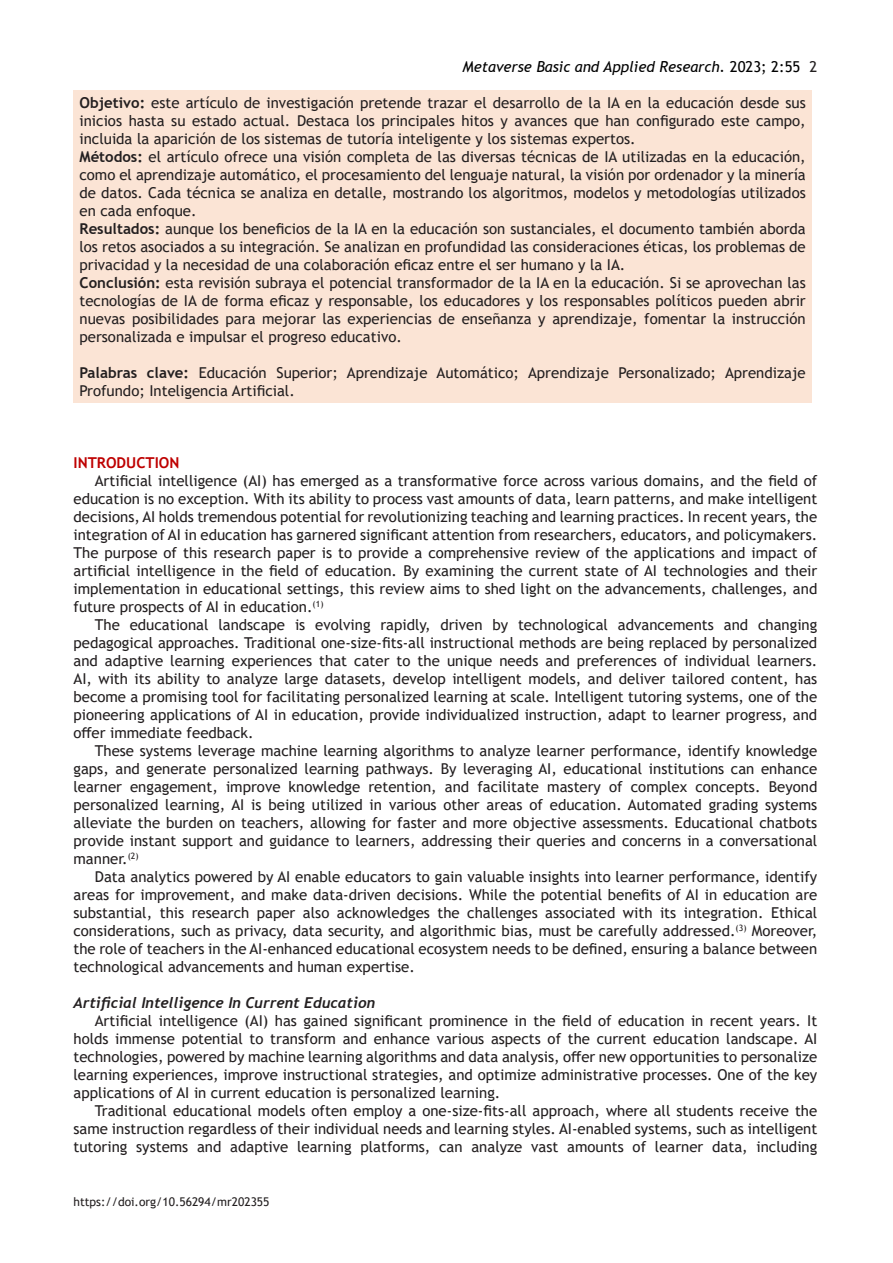
<style>
.page{position:relative;width:893px;height:1263px;background:#fff}
.page>*{position:absolute;margin:0;border:0;box-sizing:border-box;transform-origin:0 0}
.t1{font:15px/18px "Trebuchet MS";color:#231f20;text-align:justify}
.t2{font:italic 15px "Trebuchet MS";color:#000}
.List_Paragraph{font:italic 700 15px "Trebuchet";color:#231f20}
.t3{font:700 15px "Trebuchet MS";color:#be0000}
.t4{font:12px "Trebuchet MS";color:#231f20}
.s1{font-style:normal}
.s2{font-style:normal;color:#231f20}
.s3{font-weight:700}
</style>
<div class="page">
<div style="left:74px;top:90px;width:738px;height:312px;background:#fbe4d5"></div>
<p class="t2" style="left:462px;top:58px;width:356px">Metaverse Basic and Applied Research. <span class="s1">2023; 2:55</span> <span class="s2">2</span></p>
<p class="t1" style="left:80px;top:94px;width:728px"><span class="s3">Objetivo:</span> este artículo de investigación pretende trazar el desarrollo de la IA en la educación desde sus inicios hasta su estado actual. Destaca los principales hitos y avances que han configurado este campo, incluida la aparición de los sistemas de tutoría inteligente y los sistemas expertos.</p>
<p class="t1" style="left:80px;top:148px;width:728px"><span class="s3">Métodos:</span> el artículo ofrece una visión completa de las diversas técnicas de IA utilizadas en la educación, como el aprendizaje automático, el procesamiento del lenguaje natural, la visión por ordenador y la minería de datos. Cada técnica se analiza en detalle, mostrando los algoritmos, modelos y metodologías utilizados en cada enfoque.</p>
<p class="t1" style="left:80px;top:220px;width:728px"><span class="s3">Resultados:</span> aunque los beneficios de la IA en la educación son sustanciales, el documento también aborda los retos asociados a su integración. Se analizan en profundidad las consideraciones éticas, los problemas de privacidad y la necesidad de una colaboración eficaz entre el ser humano y la IA.</p>
<p class="t1" style="left:80px;top:274px;width:728px"><span class="s3">Conclusión:</span> esta revisión subraya el potencial transformador de la IA en la educación. Si se aprovechan las tecnologías de IA de forma eficaz y responsable, los educadores y los responsables políticos pueden abrir nuevas posibilidades para mejorar las experiencias de enseñanza y aprendizaje, fomentar la instrucción personalizada e impulsar el progreso educativo.</p>
<p class="t1" style="left:80px;top:364px;width:728px"><span class="s3">Palabras clave:</span> Educación Superior; Aprendizaje Automático; Aprendizaje Personalizado; Aprendizaje<br>Profundo; Inteligencia Artificial.</p>
<p class="t3" style="left:74px;top:453px;width:107px">INTRODUCTION</p>
<p class="t1" style="left:74px;top:472px;width:745px;text-indent:21px">Artificial intelligence (AI) has emerged as a transformative force across various domains, and the field of education is no exception. With its ability to process vast amounts of data, learn patterns, and make intelligent decisions, AI holds tremendous potential for revolutionizing teaching and learning practices. In recent years, the integration of AI in education has garnered significant attention from researchers, educators, and policymakers.<br>The purpose of this research paper is to provide a comprehensive review of the applications and impact of artificial intelligence in the field of education. By examining the current state of AI technologies and their implementation in educational settings, this review aims to shed light on the advancements, challenges, and future prospects of AI in education.<sup>(1)</sup></p>
<p class="t1" style="left:74px;top:616px;width:745px;text-indent:21px">The educational landscape is evolving rapidly, driven by technological advancements and changing pedagogical approaches. Traditional one-size-fits-all instructional methods are being replaced by personalized and adaptive learning experiences that cater to the unique needs and preferences of individual learners.<br>AI, with its ability to analyze large datasets, develop intelligent models, and deliver tailored content, has become a promising tool for facilitating personalized learning at scale. Intelligent tutoring systems, one of the pioneering applications of AI in education, provide individualized instruction, adapt to learner progress, and offer immediate feedback.</p>
<p class="t1" style="left:74px;top:742px;width:745px;text-indent:21px">These systems leverage machine learning algorithms to analyze learner performance, identify knowledge gaps, and generate personalized learning pathways. By leveraging AI, educational institutions can enhance learner engagement, improve knowledge retention, and facilitate mastery of complex concepts. Beyond personalized learning, AI is being utilized in various other areas of education. Automated grading systems alleviate the burden on teachers, allowing for faster and more objective assessments. Educational chatbots provide instant support and guidance to learners, addressing their queries and concerns in a conversational manner.<sup>(2)</sup></p>
<p class="t1" style="left:74px;top:868px;width:745px;text-indent:21px">Data analytics powered by AI enable educators to gain valuable insights into learner performance, identify areas for improvement, and make data-driven decisions. While the potential benefits of AI in education are substantial, this research paper also acknowledges the challenges associated with its integration. Ethical considerations, such as privacy, data security, and algorithmic bias, must be carefully addressed.<sup>(3)</sup> Moreover, the role of teachers in the AI-enhanced educational ecosystem needs to be defined, ensuring a balance between technological advancements and human expertise.</p>
<p class="List_Paragraph" style="left:74px;top:993px;width:303px">Artificial Intelligence In Current Education</p>
<p class="t1" style="left:74px;top:1012px;width:745px;text-indent:21px">Artificial intelligence (AI) has gained significant prominence in the field of education in recent years. It holds immense potential to transform and enhance various aspects of the current education landscape. AI technologies, powered by machine learning algorithms and data analysis, offer new opportunities to personalize learning experiences, improve instructional strategies, and optimize administrative processes. One of the key applications of AI in current education is personalized learning.</p>
<p class="t1" style="left:74px;top:1102px;width:745px;text-indent:21px">Traditional educational models often employ a one-size-fits-all approach, where all students receive the same instruction regardless of their individual needs and learning styles. AI-enabled systems, such as intelligent tutoring systems and adaptive learning platforms, can analyze vast amounts of learner data, including</p>
<p class="t4" style="left:74px;top:1194px;width:198px">https://doi.org/10.56294/mr202355</p>
</div>
